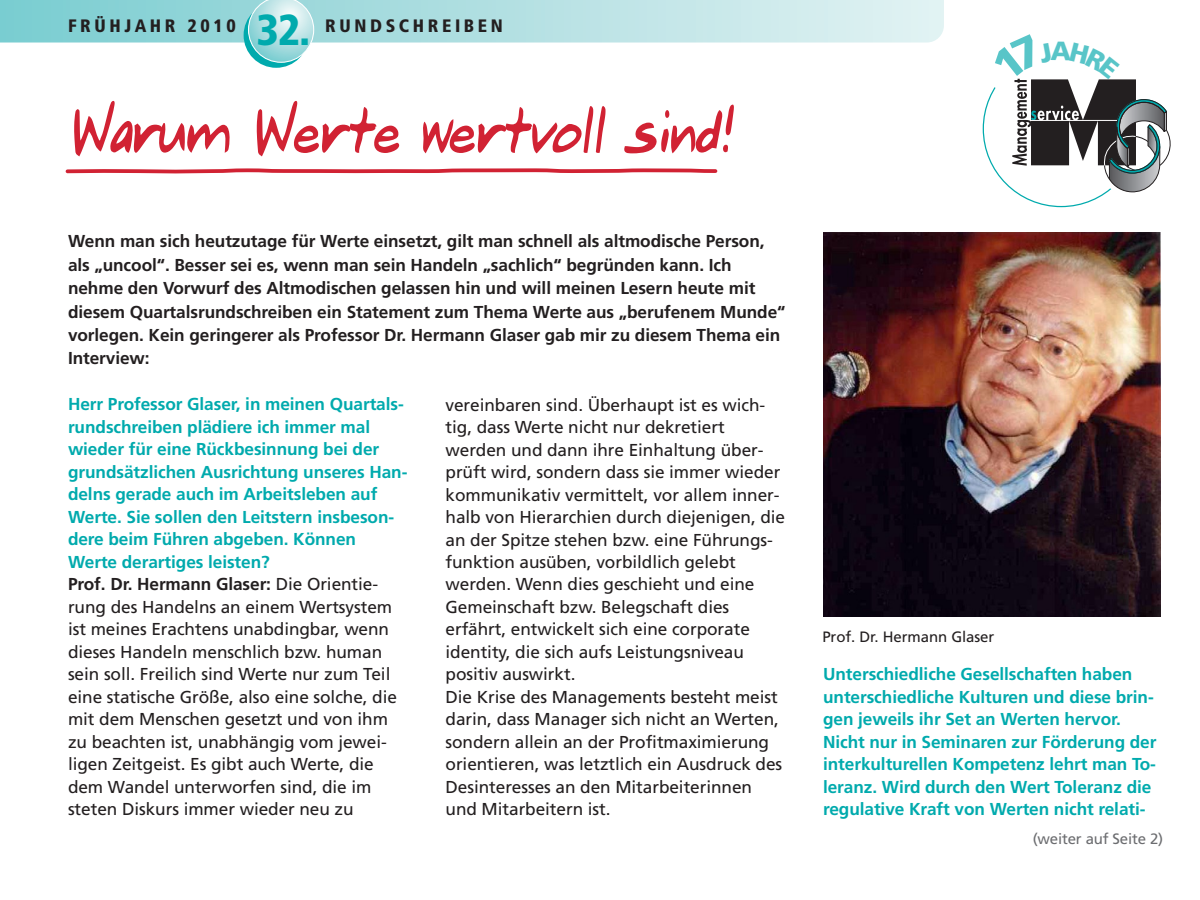
<style>
.page{position:relative;width:1200px;height:900px;background:#fff}
.page>*{position:absolute;margin:0;border:0;box-sizing:border-box;transform-origin:0 0}
.t1{font:italic 63.75px "Rays Hand";color:#d12233;scale:.86 1}
.t2{font:900 condensed 43.2px "Frutiger";color:#00aaad}
.t3{font:900 condensed 18px "Frutiger";letter-spacing:.2em;color:#231f20}
.t4{font:17.25px/22.5px "Frutiger";letter-spacing:-.005em;color:#231f20}
.t5{font:700 17.25px/23.4px "Frutiger";letter-spacing:-.005em;color:#231f20}
.t6{font:700 17.25px/22.5px "Frutiger";letter-spacing:-.005em;color:#00aaad}
.t7{font:15px "Frutiger";letter-spacing:-.005em;color:#231f20}
.t8{font:15px "Frutiger";letter-spacing:-.01em;color:#6c6d70}
.s1{font-weight:700;color:#00aaad}
.s2{font-weight:700}
</style>
<div class="page">
<div style="left:244px;top:3px;width:65px;height:65px;background:#00aaad;border-radius:50%"></div>
<svg style="left:0;top:0;width:944px;height:63px"></svg>
<svg style="left:65px;top:168px;width:653px;height:6px"></svg>
<img style="left:823px;top:232px;width:337px;height:385px">
<svg style="left:986px;top:78px;width:185px;height:116px"></svg>
<h2 class="t2" style="left:256px;top:4px;width:56px">32.</h2>
<p class="t3" style="left:68px;top:14px;width:169px">FRÜHJAHR 2010</p>
<p class="t3" style="left:325px;top:14px;width:179px">RUNDSCHREIBEN</p>
<h1 class="t1" style="left:65px;top:84px;width:793px">Warum Wertewertvollsind!</h1>
<p class="t5" style="left:68px;top:229px;width:719px">Wenn man sich heutzutage für Werte einsetzt, gilt man schnell als altmodische Person, als „uncool“. Besser sei es, wenn man sein Handeln „sachlich“ begründen kann. Ich nehme den Vorwurf des Altmodischen gelassen hin und will meinen Lesern heute mit diesem Quartalsrundschreiben ein Statement zum Thema Werte aus „berufenem Munde“ vorlegen. Kein geringerer als Professor Dr. Hermann Glaser gab mir zu diesem Thema ein Interview:</p>
<p class="t4" style="left:68px;top:393px;width:341px"><span class="s1">Herr Professor Glaser, in meinen Quartals&shy;rundschreiben plädiere ich immer mal wieder für eine Rückbesinnung bei der grundsätzlichen Ausrichtung unseres Han&shy;delns gerade auch im Arbeitsleben auf Werte. Sie sollen den Leitstern insbeson&shy;dere beim Führen abgeben. Können Werte derartiges leisten?<br></span><span class="s2">Prof. Dr. Hermann Glaser:</span> Die Orientie&shy;rung des Handelns an einem Wertsystem ist meines Erachtens unabdingbar, wenn dieses Handeln menschlich bzw. human sein soll. Freilich sind Werte nur zum Teil eine statische Größe, also eine solche, die mit dem Menschen gesetzt und von ihm zu beachten ist, unabhängig vom jewei&shy;ligen Zeitgeist. Es gibt auch Werte, die dem Wandel unterworfen sind, die im steten Diskurs immer wieder neu zu</p>
<p class="t4" style="left:446px;top:393px;width:341px">vereinbaren sind. Überhaupt ist es wich&shy;tig, dass Werte nicht nur dekretiert werden und dann ihre Einhaltung über&shy;prüft wird, sondern dass sie immer wieder kommunikativ vermittelt, vor allem inner&shy;halb von Hierarchien durch diejenigen, die an der Spitze stehen bzw. eine Führungs&shy;funktion ausüben, vorbildlich gelebt werden. Wenn dies geschieht und eine Gemeinschaft bzw. Belegschaft dies erfährt, entwickelt sich eine corporate identity, die sich aufs Leistungsniveau positiv auswirkt.<br>Die Krise des Managements besteht meist darin, dass Manager sich nicht an Werten, sondern allein an der Profitmaximierung orientieren, was letztlich ein Ausdruck des Desinteresses an den Mitarbeiterinnen und Mitarbeitern ist.</p>
<p class="t7" style="left:822px;top:628px;width:173px">Prof. Dr. Hermann Glaser</p>
<p class="t6" style="left:823px;top:663px;width:335px">Unterschiedliche Gesellschaften haben unterschiedliche Kulturen und diese brin&shy;gen jeweils ihr Set an Werten hervor.<br>Nicht nur in Seminaren zur Förderung der interkulturellen Kompetenz lehrt man To&shy;leranz. Wird durch den Wert Toleranz die regulative Kraft von Werten nicht relati-</p>
<p class="t8" style="left:1033px;top:830px;width:132px">(weiter auf Seite 2)</p>
</div>
